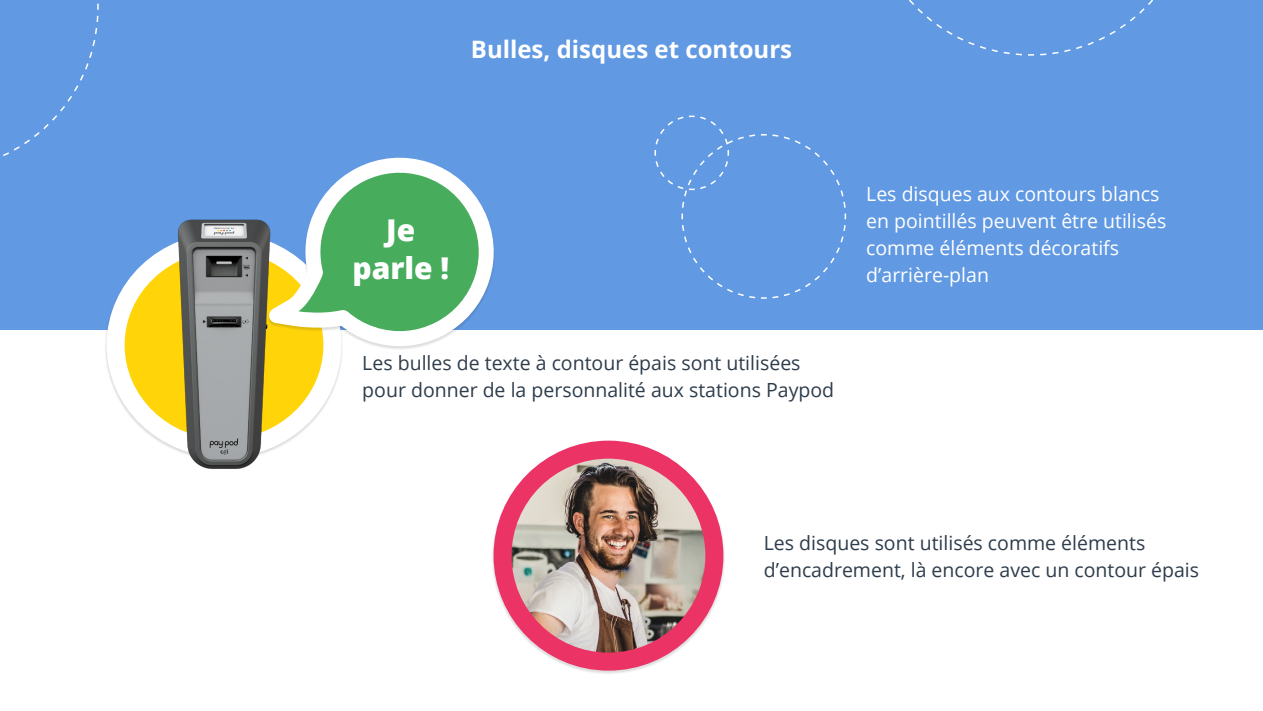
<style>
.page{position:relative;width:1263px;height:711px;background:#fff}
.page>*{position:absolute;margin:0;border:0;box-sizing:border-box;transform-origin:0 0}
.t1{font:800 30px "Open Sans";color:#fff}
.t2{font:700 24px "Open Sans";color:#fff}
.t3{font:19.5px/27px "Open Sans";color:#2e3c4b}
.t4{font:19.5px/27px "Open Sans";color:#fff}
</style>
<div class="page">
<div style="left:0;top:0;width:1263px;height:329px;background:#6199e3"></div>
<svg style="left:3px;top:3px;width:96px;height:153px"></svg>
<svg style="left:909px;top:0;width:244px;height:56px"></svg>
<svg style="left:654px;top:115px;width:193px;height:184px"></svg>
<div style="left:491px;top:440px;width:234px;height:234px;background:#231f20;opacity:.15"></div>
<img style="left:503px;top:449px;width:211px;height:212px;border-radius:106px">
<div style="left:494px;top:440px;width:229px;height:230px;border:18px solid #eb3365;border-radius:50%"></div>
<svg style="left:317px;top:157px;width:180px;height:192px"></svg>
<img style="left:86px;top:206px;width:276px;height:263px">
<p class="t2" style="left:471px;top:32px;width:323px">Bulles, disques et contours</p>
<p class="t1" style="left:386px;top:208px;width:31px">Je</p>
<p class="t1" style="left:352px;top:245px;width:98px">parle !</p>
<p class="t3" style="left:362px;top:349px;width:473px">Les bulles de texte à contour épais sont utilisées pour donner de la personnalité aux stations Paypod</p>
<p class="t4" style="left:866px;top:180px;width:302px">Les disques aux contours blancs en pointillés peuvent être utilisés comme éléments décoratifs d’arrière-plan</p>
<p class="t3" style="left:764px;top:528px;width:437px">Les disques sont utilisés comme éléments d’encadrement, là encore avec un contour épais</p>
</div>
